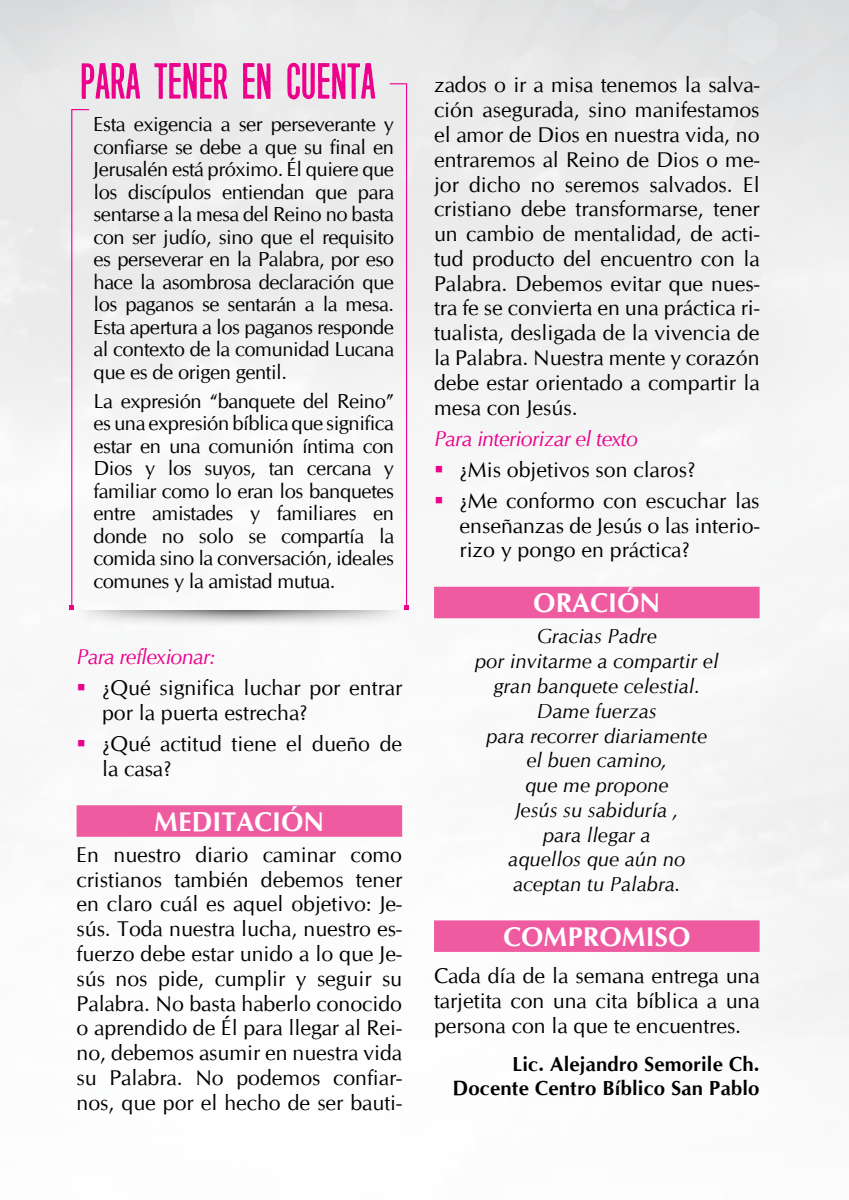
<style>
.page{position:relative;width:849px;height:1200px;background:#fff}
.page>*{position:absolute;margin:0;border:0;box-sizing:border-box;transform-origin:0 0}
.t1{font:51.75px "Eight Days A Week";color:#ec008c;scale:1.07 1}
.t2{font:700 27px "CG Omega";color:#fff}
.t3{font:21.38px/24.8px "CG Omega";color:#000}
.t4{font:italic 21.38px "CG Omega";letter-spacing:-.03em;color:#ec008c}
.t5{font:20.25px/22.5px "CG Omega";letter-spacing:-.02em;color:#000;text-align:justify}
.t6{font:italic 20.25px/24.8px "CG Omega";color:#000;text-align:center}
.t7{font:700 20.25px/24.8px "CG Omega";letter-spacing:.01em;color:#000;text-align:right}
</style>
<div class="page">
<img style="left:0;top:0;width:848px;height:1036px">
<svg style="left:69px;top:108px;width:21px;height:502px"></svg>
<svg style="left:388px;top:83px;width:20px;height:527px"></svg>
<svg style="left:77px;top:610px;width:325px;height:17px"></svg>
<div style="left:77px;top:805px;width:325px;height:31px;background:#ef5ba1"></div>
<div style="left:434px;top:586px;width:325px;height:32px;background:#ef5ba1"></div>
<div style="left:434px;top:920px;width:325px;height:31px;background:#ef5ba1"></div>
<svg style="left:78px;top:684px;width:7px;height:6px"></svg>
<svg style="left:78px;top:740px;width:7px;height:6px"></svg>
<svg style="left:435px;top:465px;width:7px;height:7px"></svg>
<svg style="left:435px;top:497px;width:7px;height:6px"></svg>
<h1 class="t1" style="left:80px;top:54px;width:277px">PARA TENER EN CUENTA</h1>
<p class="t5" style="left:93px;top:113px;width:302px">Esta exigencia a ser perseverante y confiarse se debe a que su final en Jerusalén está próximo. Él quiere que los discípulos entiendan que para sentarse a la mesa del Reino no basta con ser judío, sino que el requisito es perseverar en la Palabra, por eso hace la asombrosa declaración que los paganos se sentarán a la mesa.<br>Esta apertura a los paganos responde al contexto de la comunidad Lucana que es de origen gentil.</p>
<p class="t5" style="left:93px;top:390px;width:302px">La expresión “banquete del Reino” es una expresión bíblica que significa estar en una comunión íntima con Dios y los suyos, tan cercana y familiar como lo eran los banquetes entre amistades y familiares en donde no solo se compartía la comida sino la conversación, ideales comunes y la amistad mutua.</p>
<p class="t4" style="left:77px;top:643px;width:140px">Para reflexionar:</p>
<p class="t3" style="left:102px;top:675px;width:301px">¿Qué significa luchar por entrar por la puerta estrecha?</p>
<p class="t3" style="left:102px;top:731px;width:301px">¿Qué actitud tiene el dueño de la casa?</p>
<p class="t2" style="left:154px;top:804px;width:172px">MEDITACIÓN</p>
<p class="t3" style="left:77px;top:842px;width:327px;text-align:justify">En nuestro diario caminar como cristianos también debemos tener en claro cuál es aquel objetivo: Je&shy;sús. Toda nuestra lucha, nuestro es&shy;fuerzo debe estar unido a lo que Je&shy;sús nos pide, cumplir y seguir su Palabra. No basta haberlo conocido o aprendido de Él para llegar al Rei&shy;no, debemos asumir en nuestra vida su Palabra. No podemos confiar&shy;nos, que por el hecho de ser bauti-</p>
<p class="t3" style="left:434px;top:73px;width:327px;text-align:justify">zados o ir a misa tenemos la salva&shy;ción asegurada, sino manifestamos el amor de Dios en nuestra vida, no entraremos al Reino de Dios o me&shy;jor dicho no seremos salvados. El cristiano debe transformarse, tener un cambio de mentalidad, de acti&shy;tud producto del encuentro con la Palabra. Debemos evitar que nues&shy;tra fe se convierta en una práctica ri&shy;tualista, desligada de la vivencia de la Palabra. Nuestra mente y corazón debe estar orientado a compartir la mesa con Jesús.</p>
<p class="t4" style="left:434px;top:425px;width:205px">Para interiorizar el texto</p>
<p class="t3" style="left:459px;top:454px;width:301px;line-height:31.1px">¿Mis objetivos son claros?<br>¿Me conformo con escuchar las</p>
<p class="t3" style="left:459px;top:513px;width:301px">enseñanzas de Jesús o las interio&shy;rizo y pongo en práctica?</p>
<p class="t2" style="left:533px;top:586px;width:128px">ORACIÓN</p>
<p class="t6" style="left:475px;top:624px;width:245px">Gracias Padre<br>por invitarme a compartir el gran banquete celestial.<br>Dame fuerzas<br>para recorrer diariamente<br>el buen camino,<br>que me propone<br>Jesús su sabiduría ,<br>para llegar a<br>aquellos que aún no aceptan tu Palabra.</p>
<p class="t2" style="left:503px;top:919px;width:189px">COMPROMISO</p>
<p class="t3" style="left:434px;top:963px;width:327px;text-align:justify">Cada día de la semana entrega una tarjetita con una cita bíblica a una persona con la que te encuentres.</p>
<p class="t7" style="left:452px;top:1050px;width:308px">Lic. Alejandro Semorile Ch.<br>Docente Centro Bíblico San Pablo</p>
</div>
